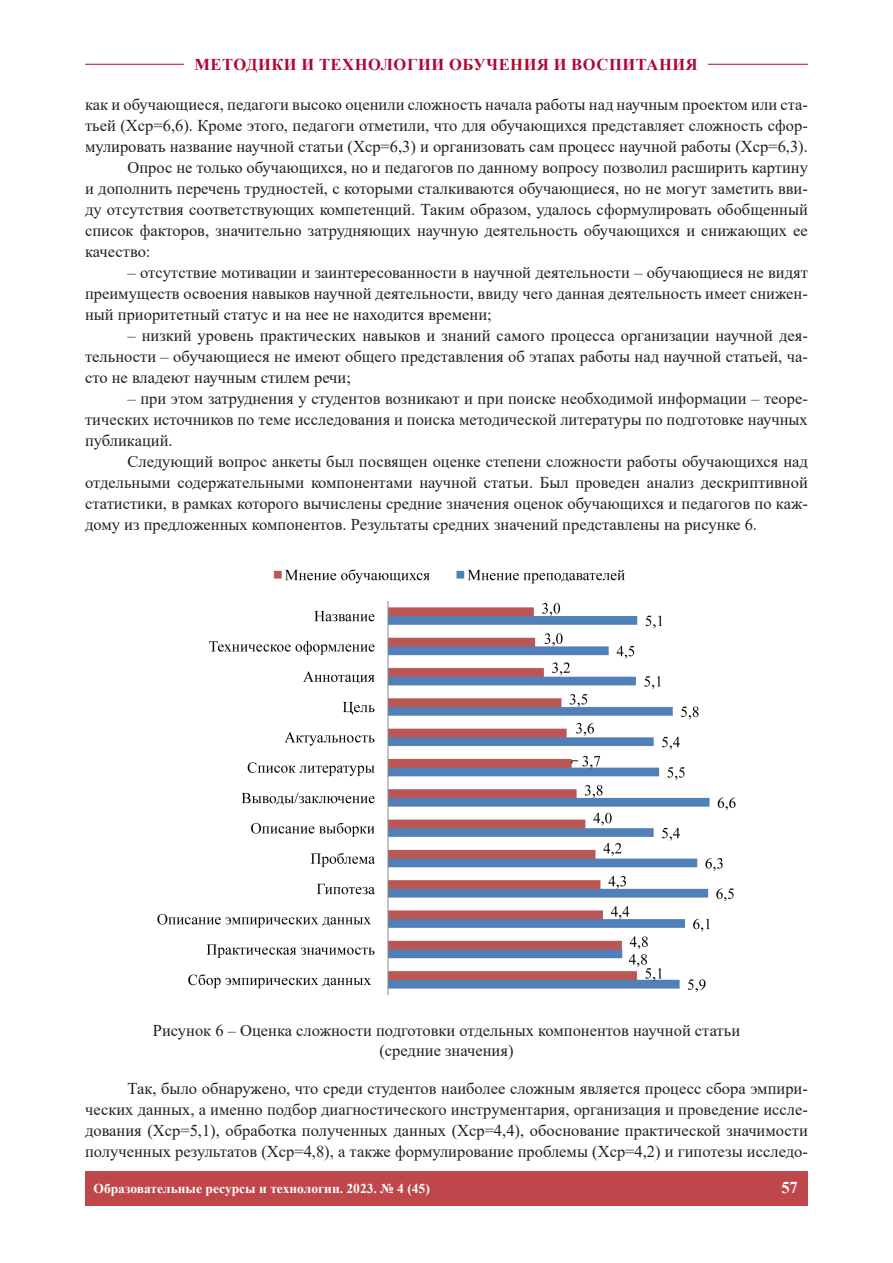
<style>
.page{position:relative;width:893px;height:1263px;background:#fff}
.page>*{position:absolute;margin:0;border:0;box-sizing:border-box;transform-origin:0 0}
.t1{font:16.5px/21px "Times New Roman";color:#231f20;text-align:justify}
.t2{font:700 16.5px "Times New Roman";letter-spacing:.035em;color:#b00630}
.t3{font:700 16.5px "Times New Roman";color:#fff}
.t4{font:700 13.5px "Times New Roman";color:#fff}
</style>
<div class="page">
<hr style="left:85px;top:64px;width:723px;height:1px;background:#b00630">
<div style="left:185px;top:59px;width:523px;height:11px;background:#fff"></div>
<div style="left:85px;top:1171px;width:723px;height:34px;background:#bf464b"></div>
<img style="left:157px;top:569px;width:579px;height:426px">
<p class="t2" style="left:194px;top:52px;width:505px">МЕТОДИКИ И ТЕХНОЛОГИИ ОБУЧЕНИЯ И ВОСПИТАНИЯ</p>
<p class="t1" style="left:85px;top:94px;width:724px">как и обучающиеся, педагоги высоко оценили сложность начала работы над научным проектом или ста-</p>
<p class="t1" style="left:85px;top:115px;width:724px">тьей (Хср=6,6). Кроме этого, педагоги отметили, что для обучающихся представляет сложность сфор-</p>
<p class="t1" style="left:85px;top:136px;width:724px">мулировать название научной статьи (Хср=6,3) и организовать сам процесс научной работы (Хср=6,3).</p>
<p class="t1" style="left:128px;top:157px;width:682px">Опрос не только обучающихся, но и педагогов по данному вопросу позволил расширить картину</p>
<p class="t1" style="left:85px;top:178px;width:724px">и дополнить перечень трудностей, с которыми сталкиваются обучающиеся, но не могут заметить вви-</p>
<p class="t1" style="left:85px;top:199px;width:724px">ду отсутствия соответствующих компетенций. Таким образом, удалось сформулировать обобщенный</p>
<p class="t1" style="left:85px;top:220px;width:724px">список факторов, значительно затрудняющих научную деятельность обучающихся и снижающих ее</p>
<p class="t1" style="left:85px;top:241px;width:67px">качество:</p>
<p class="t1" style="left:85px;top:262px;width:724px;text-indent:43px">– отсутствие мотивации и заинтересованности в научной деятельности – обучающиеся не видят преимуществ освоения навыков научной деятельности, ввиду чего данная деятельность имеет снижен&shy;ный приоритетный статус и на нее не находится времени;</p>
<p class="t1" style="left:85px;top:325px;width:724px;text-indent:43px">– низкий уровень практических навыков и знаний самого процесса организации научной дея&shy;тельности – обучающиеся не имеют общего представления об этапах работы над научной статьей, ча&shy;сто не владеют научным стилем речи;</p>
<p class="t1" style="left:85px;top:388px;width:724px;text-indent:43px">– при этом затруднения у студентов возникают и при поиске необходимой информации – теоре&shy;тических источников по теме исследования и поиска методической литературы по подготовке научных публикаций.</p>
<p class="t1" style="left:85px;top:451px;width:724px;text-indent:43px">Следующий вопрос анкеты был посвящен оценке степени сложности работы обучающихся над отдельными содержательными компонентами научной статьи. Был проведен анализ дескриптивной статистики, в рамках которого вычислены средние значения оценок обучающихся и педагогов по каж&shy;дому из предложенных компонентов. Результаты средних значений представлены на рисунке 6.</p>
<p class="t1" style="left:153px;top:1020px;width:589px;line-height:19.8px;text-align:center">Рисунок 6 – Оценка сложности подготовки отдельных компонентов научной статьи (средние значения)</p>
<p class="t1" style="left:85px;top:1077px;width:724px;text-indent:43px">Так, было обнаружено, что среди студентов наиболее сложным является процесс сбора эмпири&shy;ческих данных, а именно подбор диагностического инструментария, организация и проведение иссле&shy;дования (Хср=5,1), обработка полученных данных (Хср=4,4), обоснование практической значимости полученных результатов (Хср=4,8), а также формулирование проблемы (Хср=4,2) и гипотезы исследо-</p>
<p class="t4" style="left:94px;top:1179px;width:338px">Образовательные ресурсы и технологии. 2023. № 4 (45)</p>
<p class="t3" style="left:781px;top:1175px;width:18px">57</p>
</div>
